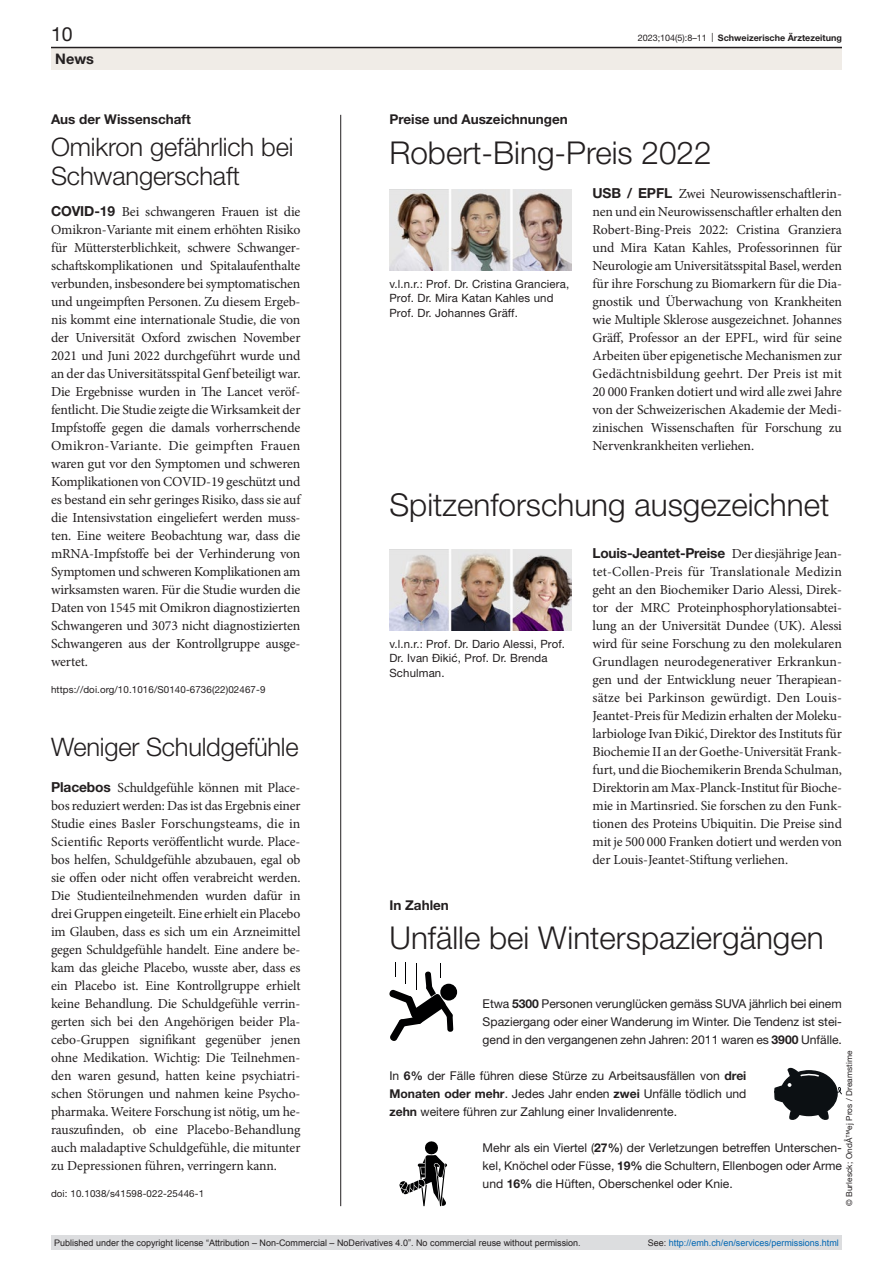
<style>
.page{position:relative;width:893px;height:1263px;background:#fff}
.page>*{position:absolute;margin:0;border:0;box-sizing:border-box;transform-origin:0 0}
.article-title-L21{font:300 31.5px "Helvetica Neue LT Pro";color:#231f20}
.article-title-L17{font:300 25.5px/28.5px "Helvetica Neue LT Pro";letter-spacing:-.005em;color:#231f20}
.t1{font:19.5px "Helvetica Neue LT Pro";color:#231f20}
.t2{font:700 14.55px "Helvetica Neue LT Pro";color:#231f20}
.paragraph{font:13.8px/18px "Minion Pro";letter-spacing:-.01em;color:#231f20;text-align:justify}
.pre-heading{font:700 13.5px "Helvetica Neue LT Pro";color:#231f20}
.box-paragraph{font:12.15px/18px "Helvetica Neue LT Pro";color:#231f20;text-align:justify}
.figure-caption{font:11.4px/14.2px "Helvetica Neue LT Pro";letter-spacing:.01em;color:#231f20}
.paragraph-small{font:9.75px "Helvetica Neue LT Pro";letter-spacing:.01em;color:#231f20}
.t3{font:9px "Arial";color:#231f20}
.t4{font:9px "Arial";color:#0066b3}
.t5{font:700 9px "Helvetica Neue LT Pro";color:#231f20}
.credits{font:8.25px "Helvetica Neue LT Pro";letter-spacing:.01em;color:#231f20}
.s1{font-weight:400}
.s2{font-family:"Helvetica Neue LT Pro";font-weight:700}
.s3{font-weight:700}
.s4{color:#231f20}
</style>
<div class="page">
<div style="left:440px;top:984px;width:17px;height:16px;background:#000001;border-radius:50%"></div>
<svg style="left:389px;top:963px;width:64px;height:78px"></svg>
<svg style="left:399px;top:1141px;width:48px;height:65px"></svg>
<svg style="left:774px;top:1068px;width:68px;height:52px"></svg>
<hr style="left:340px;top:115px;width:1px;height:1091px;background:#231f20">
<img style="left:389px;top:190px;width:182px;height:80px">
<img style="left:389px;top:550px;width:182px;height:80px">
<div style="left:51px;top:48px;width:791px;height:22px;background:#f0ece7"></div>
<hr style="left:51px;top:47px;width:791px;height:1px;background:#231f20">
<div style="left:51px;top:1235px;width:791px;height:15px;background:#dcdddf"></div>
<h3 class="t1" style="left:51px;top:22px;width:23px">10</h3>
<p class="t5" style="left:638px;top:32px;width:206px"><span class="s1">2023;104(5):8–11 |</span> Schweizerische Ärztezeitung</p>
<p class="t2" style="left:55px;top:49px;width:40px">News</p>
<p class="pre-heading" style="left:51px;top:111px;width:141px">Aus der Wissenschaft</p>
<p class="article-title-L17" style="left:51px;top:132px;width:244px">Omikron gefährlich bei<br>Schwangerschaft</p>
<p class="paragraph" style="left:51px;top:203px;width:251px"><span class="s2">COVID-19</span> Bei schwangeren Frauen ist die Omikron-Variante mit einem erhöhten Risiko für Müttersterblichkeit, schwere Schwanger&shy;schaftskomplikationen und Spitalaufenthalte verbunden, insbesondere bei symptomatischen und ungeimpften Personen. Zu diesem Ergeb&shy;nis kommt eine internationale Studie, die von der Universität Oxford zwischen November 2021 und Juni 2022 durchgeführt wurde und an der das Universitätsspital Genf beteiligt war.<br>Die Ergebnisse wurden in The Lancet veröf&shy;fentlicht. Die Studie zeigte die Wirksamkeit der Impfstoffe gegen die damals vorherrschende Omikron-Variante. Die geimpften Frauen waren gut vor den Symptomen und schweren Komplikationen von COVID-19 geschützt und es bestand ein sehr geringes Risiko, dass sie auf die Intensivstation eingeliefert werden muss&shy;ten. Eine weitere Beobachtung war, dass die mRNA-Impfstoffe bei der Verhinderung von Symptomen und schweren Komplikationen am wirksamsten waren. Für die Studie wurden die Daten von 1545 mit Omikron diagnostizierten Schwangeren und 3073 nicht diagnostizierten Schwangeren aus der Kontrollgruppe ausge&shy;wertet.</p>
<p class="paragraph-small" style="left:51px;top:684px;width:216px">https://doi.org/10.1016/S0140-6736(22)02467-9</p>
<p class="article-title-L17" style="left:51px;top:732px;width:249px">Weniger Schuldgefühle</p>
<p class="paragraph" style="left:51px;top:779px;width:251px"><span class="s2">Placebos</span> Schuldgefühle können mit Place&shy;bos reduziert werden: Das ist das Ergebnis einer Studie eines Basler Forschungsteams, die in Scientific Reports veröffentlicht wurde. Place&shy;bos helfen, Schuldgefühle abzubauen, egal ob sie offen oder nicht offen verabreicht werden.<br>Die Studienteilnehmenden wurden dafür in drei Gruppen eingeteilt. Eine erhielt ein Placebo im Glauben, dass es sich um ein Arzneimittel gegen Schuldgefühle handelt. Eine andere be&shy;kam das gleiche Placebo, wusste aber, dass es ein Placebo ist. Eine Kontrollgruppe erhielt keine Behandlung. Die Schuldgefühle verrin&shy;gerten sich bei den Angehörigen beider Pla&shy;cebo-Gruppen signifikant gegenüber jenen ohne Medikation. Wichtig: Die Teilnehmen&shy;den waren gesund, hatten keine psychiatri&shy;schen Störungen und nahmen keine Psycho&shy;pharmaka. Weitere Forschung ist nötig, um he&shy;rauszufinden, ob eine Placebo-Behandlung auch maladaptive Schuldgefühle, die mitunter zu Depressionen führen, verringern kann.</p>
<p class="paragraph-small" style="left:51px;top:1188px;width:155px">doi: 10.1038/s41598-022-25446-1</p>
<p class="pre-heading" style="left:389px;top:111px;width:180px">Preise und Auszeichnungen</p>
<p class="article-title-L21" style="left:389px;top:133px;width:324px">Robert-Bing-Preis 2022</p>
<p class="figure-caption" style="left:389px;top:277px;width:181px">v.l.n.r.: Prof. Dr. Cristina Granciera,<br>Prof. Dr. Mira Katan Kahles und<br>Prof. Dr. Johannes Gräff.</p>
<p class="paragraph" style="left:592px;top:185px;width:251px"><span class="s2">USB / EPFL</span> Zwei Neurowissenschaftlerin&shy;nen und ein Neurowissenschaftler erhalten den Robert-Bing-Preis 2022: Cristina Granziera und Mira Katan Kahles, Professorinnen für Neurologie am Universitätsspital Basel, werden für ihre Forschung zu Biomarkern für die Dia&shy;gnostik und Überwachung von Krankheiten wie Multiple Sklerose ausgezeichnet. Johannes Gräff, Professor an der EPFL, wird für seine Arbeiten über epigenetische Mechanismen zur Gedächtnisbildung geehrt. Der Preis ist mit 20 000 Franken dotiert und wird alle zwei Jahre von der Schweizerischen Akademie der Medi&shy;zinischen Wissenschaften für Forschung zu Nervenkrankheiten verliehen.</p>
<p class="article-title-L21" style="left:389px;top:485px;width:441px">Spitzenforschung ausgezeichnet</p>
<p class="figure-caption" style="left:389px;top:637px;width:177px">v.l.n.r.: Prof. Dr. Dario Alessi, Prof.<br>Dr. Ivan Đikić, Prof. Dr. Brenda<br>Schulman.</p>
<p class="paragraph" style="left:592px;top:545px;width:251px"><span class="s2">Louis-Jeantet-Preise</span> Der diesjährige Jean&shy;tet-Collen-Preis für Translationale Medizin geht an den Biochemiker Dario Alessi, Direk&shy;tor der MRC Proteinphosphorylationsabtei&shy;lung an der Universität Dundee (UK). Alessi wird für seine Forschung zu den molekularen Grundlagen neurodegenerativer Erkrankun&shy;gen und der Entwicklung neuer Therapiean&shy;sätze bei Parkinson gewürdigt. Den Louis-Jeantet-Preis für Medizin erhalten der Moleku&shy;larbiologe Ivan Đikić, Direktor des Instituts für Biochemie II an der Goethe-Universität Frank&shy;furt, und die Biochemikerin Brenda Schulman, Direktorin am Max-Planck-Institut für Bioche&shy;mie in Martinsried. Sie forschen zu den Funk&shy;tionen des Proteins Ubiquitin. Die Preise sind mit je 500 000 Franken dotiert und werden von der Louis-Jeantet-Stiftung verliehen.</p>
<p class="pre-heading" style="left:389px;top:896px;width:61px">In Zahlen</p>
<p class="article-title-L21" style="left:389px;top:919px;width:436px">Unfälle bei Winterspaziergängen</p>
<p class="box-paragraph" style="left:483px;top:994px;width:361px">Etwa <span class="s3">5300</span> Personen verunglücken gemäss SUVA jährlich bei einem Spaziergang oder einer Wanderung im Winter. Die Tendenz ist stei&shy;gend in den vergangenen zehn Jahren: 2011 waren es <span class="s3">3900</span> Unfälle.</p>
<p class="credits" style="left:844px;top:1206px;width:157px;rotate:-90deg">© Burlesck; OndÅ™ej Pros / Dreamstime</p>
<p class="box-paragraph" style="left:389px;top:1066px;width:358px">In <span class="s3">6%</span> der Fälle führen diese Stürze zu Arbeitsausfällen von <span class="s3">drei Monaten oder mehr</span>. Jedes Jahr enden <span class="s3">zwei</span> Unfälle tödlich und <span class="s3">zehn</span> weitere führen zur Zahlung einer Invalidenrente.</p>
<p class="box-paragraph" style="left:483px;top:1138px;width:361px">Mehr als ein Viertel (<span class="s3">27%</span>) der Verletzungen betreffen Unterschen&shy;kel, Knöchel oder Füsse, <span class="s3">19%</span> die Schultern, Ellenbogen oder Arme und <span class="s3">16%</span> die Hüften, Oberschenkel oder Knie.</p>
<p class="t3" style="left:54px;top:1237px;width:528px">Published under the copyright license “Attribution – Non-Commercial – NoDerivatives 4.0”. No commercial reuse without permission.</p>
<p class="t4" style="left:648px;top:1237px;width:193px"><span class="s4">See:</span> http://emh.ch/en/services/permissions.html</p>
</div>
